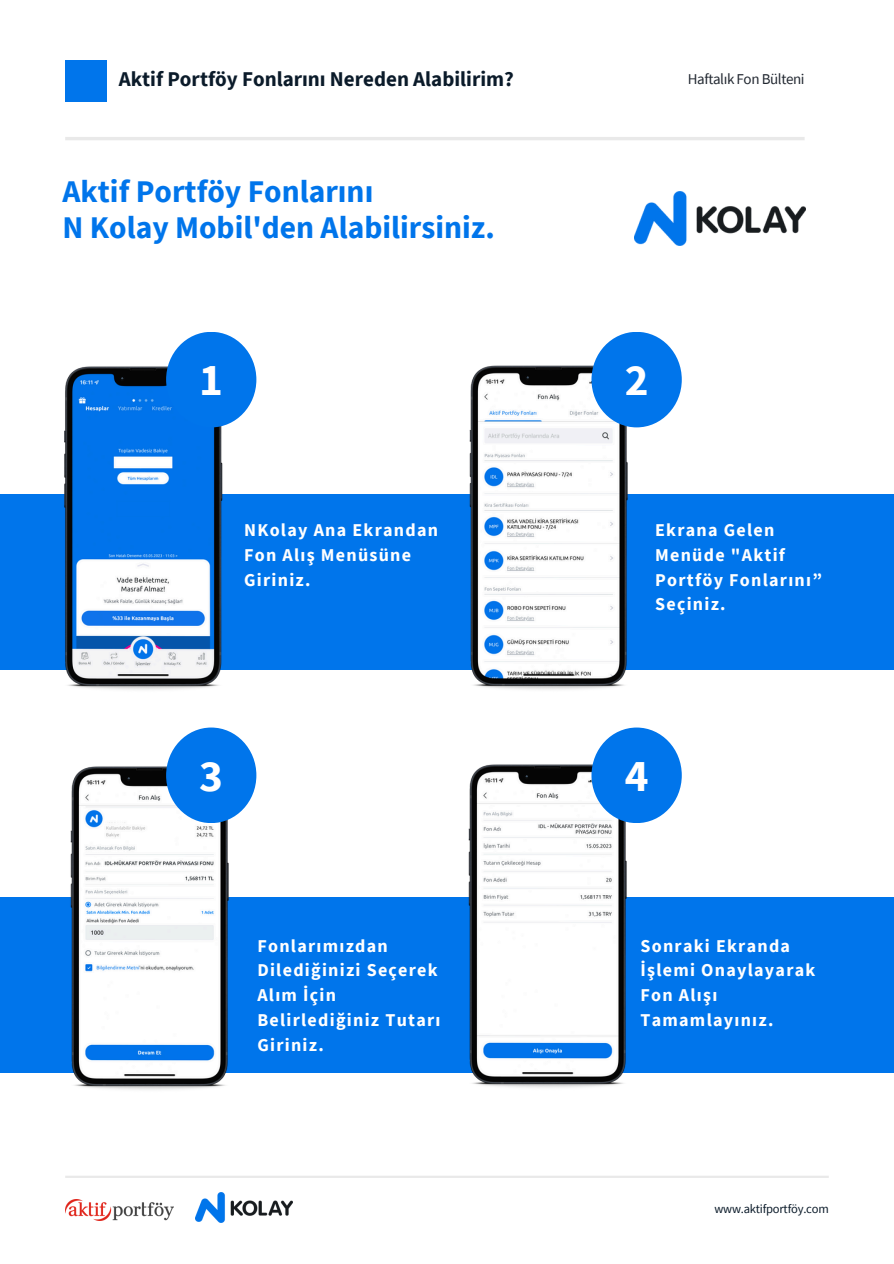
<style>
.page{position:relative;width:894px;height:1264px;background:#fff}
.page>*{position:absolute;margin:0;border:0;box-sizing:border-box;transform-origin:0 0}
.t1{font:700 45.15px "Source Sans Pro";color:#fff}
.t2{font:700 31.5px/36px "Source Sans Pro";color:#0075eb}
.t3{font:700 21px "Source Sans Pro";color:#0b1b2a}
.t4{font:700 18px/24.8px "Source Sans Pro";letter-spacing:.07em;color:#fff}
.t5{font:15px "Source Sans Pro";letter-spacing:-.025em;color:#222831}
.t6{font:12.6px "Source Sans Pro";letter-spacing:-.02em;color:#0b1b2a}
</style>
<div class="page">
<hr style="left:65px;top:1175px;width:763px;height:2px;background:#e9e9e9">
<hr style="left:65px;top:137px;width:739px;height:3px;background:#e9e9e9">
<div style="left:65px;top:60px;width:41px;height:41px;background:#0075eb"></div>
<div style="left:0;top:494px;width:893px;height:175px;background:#0075eb"></div>
<div style="left:0;top:897px;width:893px;height:176px;background:#0075eb"></div>
<img style="left:54px;top:354px;width:190px;height:336px">
<img style="left:458px;top:346px;width:178px;height:343px">
<img style="left:70px;top:734px;width:175px;height:356px">
<img style="left:468px;top:689px;width:162px;height:399px">
<div style="left:166px;top:332px;width:90px;height:95px;background:#0075eb;border-radius:50%"></div>
<div style="left:166px;top:727px;width:90px;height:96px;background:#0075eb;border-radius:50%"></div>
<div style="left:591px;top:332px;width:90px;height:95px;background:#0075eb;border-radius:50%"></div>
<div style="left:591px;top:727px;width:90px;height:96px;background:#0075eb;border-radius:50%"></div>
<img style="left:634px;top:191px;width:170px;height:54px">
<img style="left:65px;top:1199px;width:108px;height:21px">
<img style="left:196px;top:1192px;width:96px;height:30px">
<h3 class="t3" style="left:119px;top:66px;width:396px">Aktif Portföy Fonlarını Nereden Alabilirim?</h3>
<h3 class="t2" style="left:63px;top:173px;width:433px">Aktif Portföy Fonlarını<br>N Kolay Mobil'den Alabilirsiniz.</h3>
<p class="t1" style="left:199px;top:350px;width:25px">1</p>
<p class="t5" style="left:687px;top:69px;width:116px">Haftalık Fon Bülteni</p>
<p class="t1" style="left:624px;top:350px;width:25px">2</p>
<p class="t4" style="left:244px;top:517px;width:195px">NKolay Ana Ekrandan<br>Fon Alış Menüsüne<br>Giriniz.</p>
<p class="t4" style="left:655px;top:517px;width:168px">Ekrana Gelen<br>Menüde "Aktif<br>Portföy Fonlarını”<br>Seçiniz.</p>
<p class="t1" style="left:199px;top:746px;width:25px">3</p>
<p class="t1" style="left:624px;top:746px;width:25px">4</p>
<p class="t4" style="left:257px;top:932px;width:184px">Fonlarımızdan<br>Dilediğinizi Seçerek<br>Alım İçin<br>Belirlediğiniz Tutarı<br>Giriniz.</p>
<p class="t4" style="left:640px;top:932px;width:176px">Sonraki Ekranda<br>İşlemi Onaylayarak<br>Fon Alışı<br>Tamamlayınız.</p>
<h3 class="t6" style="left:714px;top:1200px;width:116px">www.aktifportföy.com</h3>
</div>
